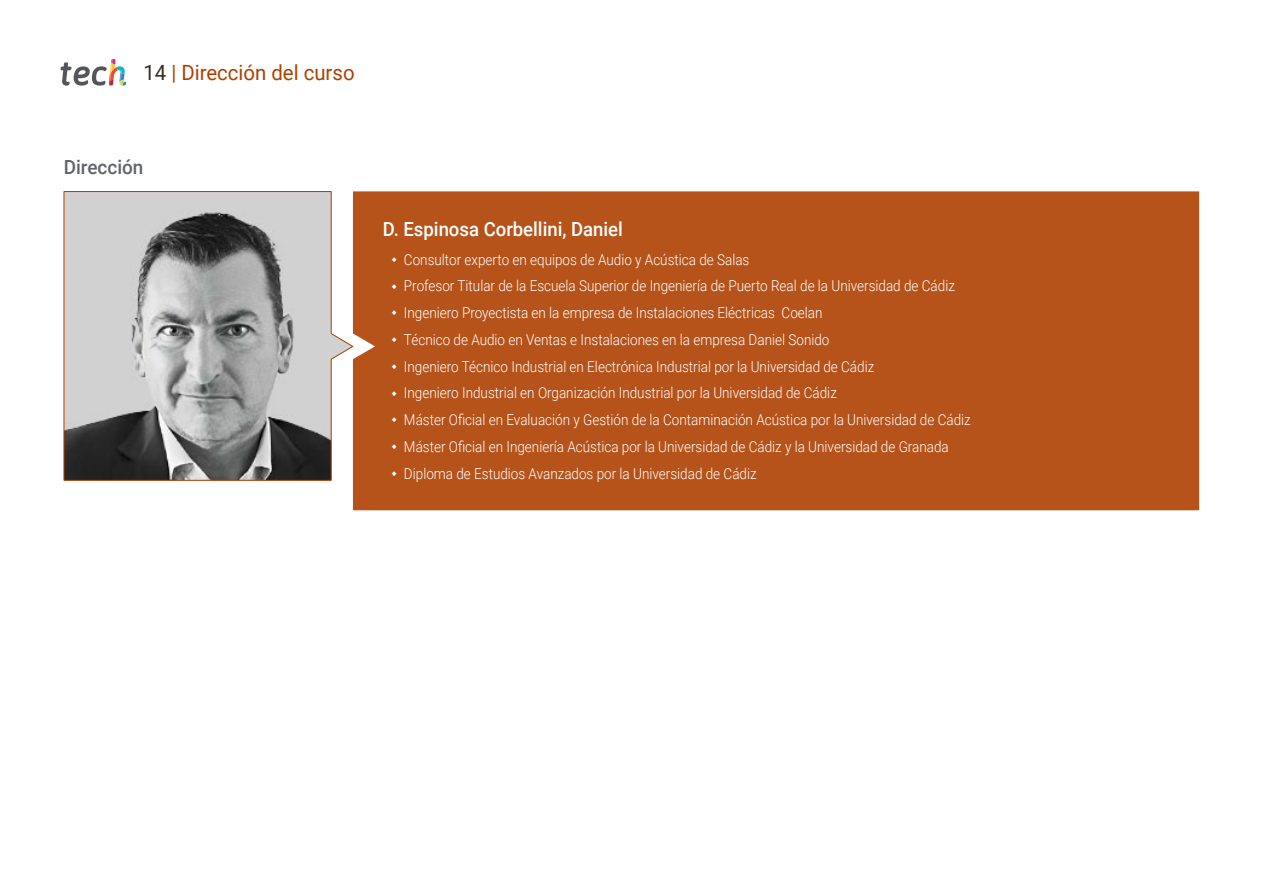
<style>
.page{position:relative;width:1263px;height:893px;background:#fff}
.page>*{position:absolute;margin:0;border:0;box-sizing:border-box;transform-origin:0 0}
.t1{font:21px "Roboto";color:#ae4000}
.t2{font:500 19.5px "Roboto";color:#fff;scale:.95 1}
.t3{font:500 19.5px "Roboto";color:#61646a}
.t4{font:300 15px/26.7px "Roboto";color:#fff;scale:.9 1}
.s1{color:#312e20}
</style>
<div class="page">
<div style="left:353px;top:191px;width:846px;height:319px;background:#b6531a"></div>
<svg style="left:64px;top:191px;width:289px;height:290px;background:#a8a7a6"></svg>
<svg style="left:61px;top:59px;width:65px;height:27px"></svg>
<svg style="left:392px;top:257px;width:5px;height:5px"></svg>
<svg style="left:392px;top:284px;width:5px;height:5px"></svg>
<svg style="left:392px;top:310px;width:5px;height:5px"></svg>
<svg style="left:392px;top:337px;width:5px;height:5px"></svg>
<svg style="left:392px;top:364px;width:5px;height:5px"></svg>
<svg style="left:392px;top:391px;width:5px;height:5px"></svg>
<svg style="left:392px;top:417px;width:5px;height:5px"></svg>
<svg style="left:392px;top:444px;width:5px;height:5px"></svg>
<svg style="left:392px;top:471px;width:5px;height:5px"></svg>
<h1 class="t1" style="left:144px;top:57px;width:213px"><span class="s1">14</span> | Dirección del curso</h1>
<h2 class="t3" style="left:64px;top:154px;width:81px">Dirección</h2>
<h2 class="t2" style="left:383px;top:215px;width:254px">D. Espinosa Corbellini, Daniel</h2>
<p class="t4" style="left:404px;top:245px;width:631px">Consultor experto en equipos de Audio y Acústica de Salas<br>Profesor Titular de la Escuela Superior de Ingeniería de Puerto Real de la Universidad de Cádiz Ingeniero Proyectista en la empresa de Instalaciones Eléctricas Coelan<br>Técnico de Audio en Ventas e Instalaciones en la empresa Daniel Sonido<br>Ingeniero Técnico Industrial en Electrónica Industrial por la Universidad de Cádiz<br>Ingeniero Industrial en Organización Industrial por la Universidad de Cádiz<br>Máster Oficial en Evaluación y Gestión de la Contaminación Acústica por la Universidad de Cádiz Máster Oficial en Ingeniería Acústica por la Universidad de Cádiz y la Universidad de Granada Diploma de Estudios Avanzados por la Universidad de Cádiz</p>
</div>
